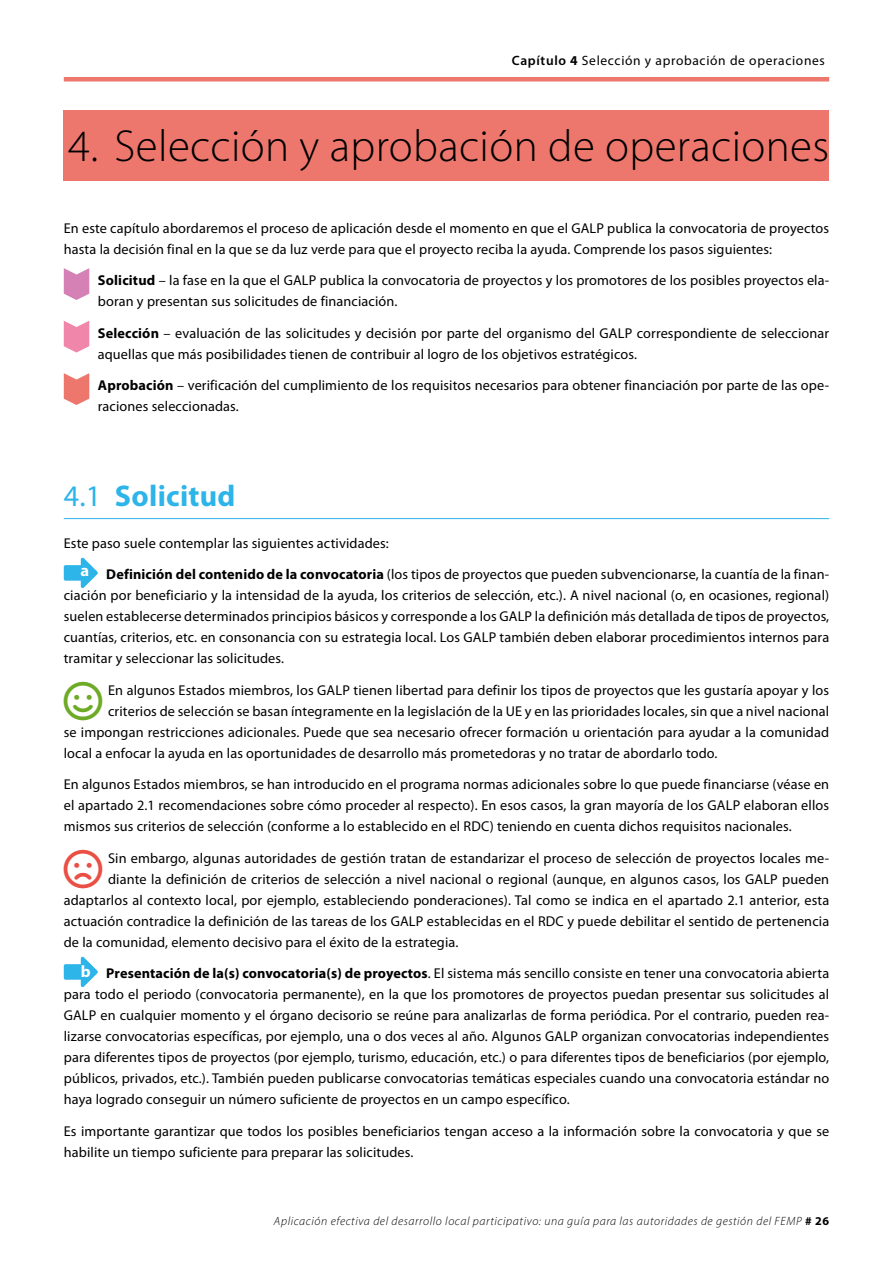
<style>
.page{position:relative;width:893px;height:1263px;background:#fff}
.page>*{position:absolute;margin:0;border:0;box-sizing:border-box;transform-origin:0 0}
.t1{font:300 45px "Myriad Pro";letter-spacing:.01em;color:#000}
.t2{font:700 30px "Myriad Pro";letter-spacing:.01em;color:#2db4e9}
.t3{font:700 16.5px "Myriad Pro";color:#fff}
._1-Myriad_Pro-body{font:14.25px/21px "Myriad Pro";letter-spacing:.01em;color:#000}
.Lettrine{font:14.25px "Myriad Pro";letter-spacing:.01em;color:#000}
.t4{font:13.5px "Myriad Pro";letter-spacing:.05em;color:#000}
.t5{font:italic 300 12px "Myriad Pro";letter-spacing:.05em;color:#000}
.s1{font-weight:600}
.s2{font-weight:700}
.s3{font-weight:400}
.s4{font-weight:700;font-style:normal}
</style>
<div class="page">
<div style="left:64px;top:77px;width:765px;height:5px;background:#ee776d"></div>
<div style="left:64px;top:111px;width:765px;height:70px;background:#ee776d"></div>
<svg style="left:64px;top:268px;width:25px;height:32px"></svg>
<svg style="left:64px;top:321px;width:25px;height:32px"></svg>
<svg style="left:64px;top:373px;width:25px;height:32px"></svg>
<hr style="left:64px;top:518px;width:765px;height:1px;background:#2db4e9">
<svg style="left:64px;top:557px;width:34px;height:31px"></svg>
<svg style="left:64px;top:956px;width:34px;height:32px"></svg>
<p class="t4" style="left:512px;top:52px;width:315px"><span class="s1">Capítulo</span> <span class="s2">4</span> Selección y aprobación de operaciones</p>
<p class="t1" style="left:68px;top:119px;width:763px">4. Selección y aprobación de operaciones</p>
<p class="_1-Myriad_Pro-body" style="left:64px;top:217px;width:767px">En este capítulo abordaremos el proceso de aplicación desde el momento en que el GALP publica la convocatoria de proyectos hasta la decisión final en la que se da luz verde para que el proyecto reciba la ayuda. Comprende los pasos siguientes:</p>
<p class="_1-Myriad_Pro-body" style="left:98px;top:269px;width:733px"><span class="s2">Solicitud</span> – la fase en la que el GALP publica la convocatoria de proyectos y los promotores de los posibles proyectos ela&shy;boran y presentan sus solicitudes de financiación.</p>
<p class="_1-Myriad_Pro-body" style="left:98px;top:322px;width:733px"><span class="s2">Selección</span> – evaluación de las solicitudes y decisión por parte del organismo del GALP correspondiente de seleccionar aquellas que más posibilidades tienen de contribuir al logro de los objetivos estratégicos.</p>
<p class="_1-Myriad_Pro-body" style="left:98px;top:374px;width:733px"><span class="s2">Aprobación</span> – verificación del cumplimiento de los requisitos necesarios para obtener financiación por parte de las ope&shy;raciones seleccionadas.</p>
<p class="t2" style="left:64px;top:476px;width:173px"><span class="s3">4.1</span> Solicitud</p>
<p class="_1-Myriad_Pro-body" style="left:64px;top:532px;width:327px">Este paso suele contemplar las siguientes actividades:</p>
<p class="t3" style="left:81px;top:560px;width:10px">a</p>
<p class="_1-Myriad_Pro-body" style="left:64px;top:563px;width:767px;text-align:justify;text-indent:43px"><span class="s2">Definición del contenido de la convocatoria</span> (los tipos de proyectos que pueden subvencionarse, la cuantía de la finan&shy;ciación por beneficiario y la intensidad de la ayuda, los criterios de selección, etc.). A nivel nacional (o, en ocasiones, regional) suelen establecerse determinados principios básicos y corresponde a los GALP la definición más detallada de tipos de proyectos, cuantías, criterios, etc. en consonancia con su estrategia local. Los GALP también deben elaborar procedimientos internos para tramitar y seleccionar las solicitudes.</p>
<p class="Lettrine" style="left:108px;top:681px;width:723px">En algunos Estados miembros, los GALP tienen libertad para definir los tipos de proyectos que les gustaría apoyar y los</p>
<p class="Lettrine" style="left:108px;top:702px;width:723px">criterios de selección se basan íntegramente en la legislación de la UE y en las prioridades locales, sin que a nivel nacional</p>
<p class="Lettrine" style="left:64px;top:723px;width:767px">se impongan restricciones adicionales. Puede que sea necesario ofrecer formación u orientación para ayudar a la comunidad</p>
<p class="Lettrine" style="left:64px;top:744px;width:655px">local a enfocar la ayuda en las oportunidades de desarrollo más prometedoras y no tratar de abordarlo todo.</p>
<p class="_1-Myriad_Pro-body" style="left:64px;top:773px;width:767px;text-align:justify">En algunos Estados miembros, se han introducido en el programa normas adicionales sobre lo que puede financiarse (véase en el apartado 2.1 recomendaciones sobre cómo proceder al respecto). En esos casos, la gran mayoría de los GALP elaboran ellos mismos sus criterios de selección (conforme a lo establecido en el RDC) teniendo en cuenta dichos requisitos nacionales.</p>
<p class="Lettrine" style="left:108px;top:849px;width:723px">Sin embargo, algunas autoridades de gestión tratan de estandarizar el proceso de selección de proyectos locales me-</p>
<p class="Lettrine" style="left:108px;top:870px;width:723px">diante la definición de criterios de selección a nivel nacional o regional (aunque, en algunos casos, los GALP pueden</p>
<p class="Lettrine" style="left:64px;top:891px;width:767px">adaptarlos al contexto local, por ejemplo, estableciendo ponderaciones). Tal como se indica en el apartado 2.1 anterior, esta</p>
<p class="Lettrine" style="left:64px;top:912px;width:767px">actuación contradice la definición de las tareas de los GALP establecidas en el RDC y puede debilitar el sentido de pertenencia</p>
<p class="Lettrine" style="left:64px;top:933px;width:396px">de la comunidad, elemento decisivo para el éxito de la estrategia.</p>
<p class="t3" style="left:81px;top:960px;width:11px">b</p>
<p class="_1-Myriad_Pro-body" style="left:64px;top:962px;width:767px;text-align:justify;text-indent:43px"><span class="s2">Presentación de la(s) convocatoria(s) de proyectos</span>. El sistema más sencillo consiste en tener una convocatoria abierta para todo el periodo (convocatoria permanente), en la que los promotores de proyectos puedan presentar sus solicitudes al GALP en cualquier momento y el órgano decisorio se reúne para analizarlas de forma periódica. Por el contrario, pueden rea&shy;lizarse convocatorias específicas, por ejemplo, una o dos veces al año. Algunos GALP organizan convocatorias independientes para diferentes tipos de proyectos (por ejemplo, turismo, educación, etc.) o para diferentes tipos de beneficiarios (por ejemplo, públicos, privados, etc.). También pueden publicarse convocatorias temáticas especiales cuando una convocatoria estándar no haya logrado conseguir un número suficiente de proyectos en un campo específico.</p>
<p class="_1-Myriad_Pro-body" style="left:64px;top:1120px;width:767px">Es importante garantizar que todos los posibles beneficiarios tengan acceso a la información sobre la convocatoria y que se habilite un tiempo suficiente para preparar las solicitudes.</p>
<p class="t5" style="left:274px;top:1214px;width:557px">Aplicación efectiva del desarrollo local participativo: una guía para las autoridades de gestión del FEMP <span class="s4"># 26</span></p>
</div>
